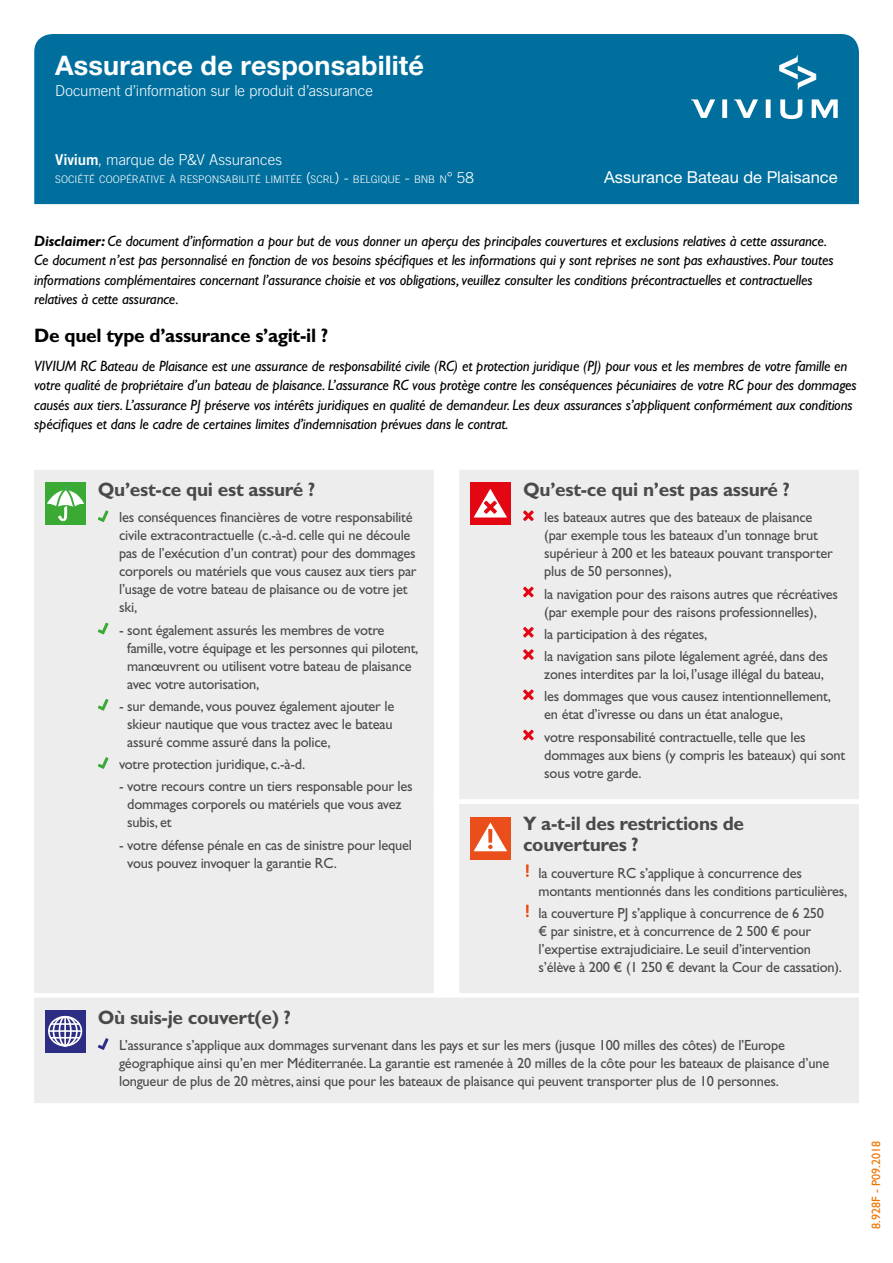
<style>
.page{position:relative;width:893px;height:1263px;background:#fff}
.page>*{position:absolute;margin:0;border:0;box-sizing:border-box;transform-origin:0 0}
.t1{font:700 27px "Helvetica Neue LT Std";letter-spacing:.005em;color:#fff}
.t2{font:700 19.5px/21px "Gill Sans Std";letter-spacing:-.015em;color:#4a4a49}
.t3{font:700 19.5px "Gill Sans Std";letter-spacing:-.015em;color:#000}
.t4{font:16.5px "Helvetica Neue LT Std";color:#fff}
.t5{font:italic 15px/19.5px "Gill Sans Std";letter-spacing:-.01em;color:#000}
.t6{font:300 15px "Trade Gothic LT Std";letter-spacing:-.005em;color:#fff}
.t7{font:14.7px/18px "Gill Sans Std";letter-spacing:-.015em;color:#4a4a49}
.t8{font:12px "Gill Sans";color:#ee7402}
.t9{font:300 10.5px "Trade Gothic LT Std";letter-spacing:-.005em;color:#fff}
.s1{font-family:"Trade Gothic LT Std Bd 2";font-weight:400}
.s2{font-size:15px}
.s3{font-weight:700}
</style>
<div class="page">
<div style="left:34px;top:34px;width:825px;height:170px;background:#006f9e"></div>
<svg style="left:722px;top:99px;width:5px;height:19px"></svg>
<svg style="left:766px;top:99px;width:5px;height:19px"></svg>
<svg style="left:780px;top:99px;width:22px;height:20px"></svg>
<svg style="left:812px;top:99px;width:26px;height:19px"></svg>
<svg style="left:691px;top:99px;width:24px;height:19px"></svg>
<svg style="left:734px;top:99px;width:24px;height:19px"></svg>
<svg style="left:779px;top:55px;width:37px;height:35px"></svg>
<div style="left:34px;top:470px;width:825px;height:633px;background:#ededed"></div>
<svg style="left:434px;top:799px;width:425px;height:5px"></svg>
<div style="left:45px;top:482px;width:41px;height:43px;background:#3aaa35"></div>
<svg style="left:47px;top:486px;width:37px;height:35px"></svg>
<svg style="left:98px;top:510px;width:11px;height:12px"></svg>
<svg style="left:98px;top:623px;width:11px;height:11px"></svg>
<svg style="left:98px;top:699px;width:11px;height:12px"></svg>
<svg style="left:98px;top:757px;width:11px;height:12px"></svg>
<div style="left:470px;top:482px;width:41px;height:43px;background:#e30613"></div>
<svg style="left:474px;top:489px;width:33px;height:28px"></svg>
<svg style="left:523px;top:510px;width:11px;height:11px"></svg>
<svg style="left:523px;top:587px;width:11px;height:10px"></svg>
<svg style="left:523px;top:627px;width:11px;height:10px"></svg>
<svg style="left:523px;top:649px;width:11px;height:11px"></svg>
<svg style="left:523px;top:689px;width:11px;height:11px"></svg>
<svg style="left:523px;top:730px;width:11px;height:10px"></svg>
<div style="left:470px;top:817px;width:41px;height:42px;background:#e94e1b"></div>
<svg style="left:474px;top:822px;width:33px;height:29px"></svg>
<svg style="left:526px;top:864px;width:3px;height:13px"></svg>
<svg style="left:526px;top:904px;width:3px;height:13px"></svg>
<svg style="left:45px;top:1010px;width:41px;height:43px"></svg>
<div style="left:48px;top:1016px;width:34px;height:30px;border:2px solid #fff;border-radius:50%"></div>
<div style="left:53px;top:1016px;width:25px;height:30px;border:2px solid #fff;border-radius:50%"></div>
<div style="left:59px;top:1016px;width:13px;height:30px;border:2px solid #fff;border-radius:50%"></div>
<hr style="left:64px;top:1017px;width:2px;height:29px;background:#fff">
<hr style="left:51px;top:1023px;width:29px;height:2px;background:#fff">
<svg style="left:51px;top:1037px;width:29px;height:1px"></svg>
<hr style="left:49px;top:1030px;width:32px;height:2px;background:#fff">
<svg style="left:98px;top:1038px;width:11px;height:12px"></svg>
<h1 class="t1" style="left:55px;top:48px;width:370px">Assurance de responsabilité</h1>
<p class="t6" style="left:55px;top:82px;width:319px">Document d’information sur le produit d’assurance</p>
<p class="t6" style="left:55px;top:151px;width:228px"><span class="s1">Vivium</span>, marque de P&amp;V Assurances</p>
<p class="t9" style="left:55px;top:173px;width:420px">SOCIÉTÉ COOPÉRATIVE À RESPONSABILITÉ LIMITÉE <span class="s2">(</span>SCRL<span class="s2">) -</span> BELGIQUE <span class="s2">-</span> BNB N<span class="s2">° 58</span></p>
<p class="t4" style="left:604px;top:167px;width:235px">Assurance Bateau de Plaisance</p>
<p class="t5" style="left:34px;top:231px;width:801px"><span class="s3">Disclaimer:</span> Ce document d’information a pour but de vous donner un aperçu des principales couvertures et exclusions relatives à cette assurance.<br>Ce document n’est pas personnalisé en fonction de vos besoins spécifiques et les informations qui y sont reprises ne sont pas exhaustives. Pour toutes informations complémentaires concernant l’assurance choisie et vos obligations, veuillez consulter les conditions précontractuelles et contractuelles relatives à cette assurance.</p>
<h2 class="t3" style="left:34px;top:324px;width:295px">De quel type d’assurance s’agit-il ?</h2>
<p class="t5" style="left:34px;top:356px;width:824px">VIVIUM RC Bateau de Plaisance est une assurance de responsabilité civile (RC) et protection juridique (PJ) pour vous et les membres de votre famille en votre qualité de propriétaire d’un bateau de plaisance. L’assurance RC vous protège contre les conséquences pécuniaires de votre RC pour des dommages causés aux tiers. L’assurance PJ préserve vos intérêts juridiques en qualité de demandeur. Les deux assurances s’appliquent conformément aux conditions spécifiques et dans le cadre de certaines limites d’indemnisation prévues dans le contrat.</p>
<h2 class="t2" style="left:98px;top:479px;width:219px">Qu’est-ce qui est assuré ?</h2>
<p class="t7" style="left:119px;top:508px;width:299px">les conséquences financières de votre responsabilité civile extracontractuelle (c.-à-d. celle qui ne découle pas de l’exécution d’un contrat) pour des dommages corporels ou matériels que vous causez aux tiers par l’usage de votre bateau de plaisance ou de votre jet ski,</p>
<p class="t7" style="left:127px;top:621px;width:293px;text-indent:-8px">- sont également assurés les membres de votre famille, votre équipage et les personnes qui pilotent, manœuvrent ou utilisent votre bateau de plaisance avec votre autorisation,</p>
<p class="t7" style="left:127px;top:697px;width:269px;text-indent:-8px">- sur demande, vous pouvez également ajouter le skieur nautique que vous tractez avec le bateau assuré comme assuré dans la police,</p>
<p class="t7" style="left:119px;top:755px;width:188px">votre protection juridique, c.-à-d.</p>
<p class="t7" style="left:127px;top:777px;width:287px;text-indent:-8px">- votre recours contre un tiers responsable pour les dommages corporels ou matériels que vous avez subis, et</p>
<p class="t7" style="left:127px;top:836px;width:286px;text-indent:-8px">- votre défense pénale en cas de sinistre pour lequel vous pouvez invoquer la garantie RC.</p>
<h2 class="t2" style="left:523px;top:479px;width:268px">Qu’est-ce qui n’est pas assuré ?</h2>
<p class="t7" style="left:544px;top:508px;width:290px">les bateaux autres que des bateaux de plaisance (par exemple tous les bateaux d’un tonnage brut supérieur à 200 et les bateaux pouvant transporter plus de 50 personnes),</p>
<p class="t7" style="left:544px;top:585px;width:295px">la navigation pour des raisons autres que récréatives (par exemple pour des raisons professionnelles),</p>
<p class="t7" style="left:544px;top:623px;width:285px;line-height:22.2px">la participation à des régates,<br>la navigation sans pilote légalement agréé, dans des</p>
<p class="t7" style="left:544px;top:663px;width:288px;line-height:22.2px">zones interdites par la loi, l’usage illégal du bateau, les dommages que vous causez intentionnellement,</p>
<p class="t7" style="left:544px;top:703px;width:263px;line-height:22.2px">en état d’ivresse ou dans un état analogue, votre responsabilité contractuelle, telle que les</p>
<p class="t7" style="left:544px;top:746px;width:302px">dommages aux biens (y compris les bateaux) qui sont sous votre garde.</p>
<h2 class="t2" style="left:523px;top:813px;width:223px">Y a-t-il des restrictions de couvertures ?</h2>
<p class="t7" style="left:538px;top:864px;width:310px">la couverture RC s’applique à concurrence des montants mentionnés dans les conditions particulières,</p>
<p class="t7" style="left:538px;top:904px;width:305px">la couverture PJ s’applique à concurrence de 6 250<br>€ par sinistre, et à concurrence de 2 500 € pour l’expertise extrajudiciaire. Le seuil d’intervention s’élève à 200 € (1 250 € devant la Cour de cassation).</p>
<h2 class="t2" style="left:98px;top:1006px;width:195px">Où suis-je couvert(e) ?</h2>
<p class="t7" style="left:119px;top:1036px;width:712px">L’assurance s’applique aux dommages survenant dans les pays et sur les mers (jusque 100 milles des côtes) de l’Europe géographique ainsi qu’en mer Méditerranée. La garantie est ramenée à 20 milles de la côte pour les bateaux de plaisance d’une longueur de plus de 20 mètres, ainsi que pour les bateaux de plaisance qui peuvent transporter plus de 10 personnes.</p>
<p class="t8" style="left:869px;top:1229px;width:89px;rotate:-90deg">8.928F - P09.2018</p>
</div>
